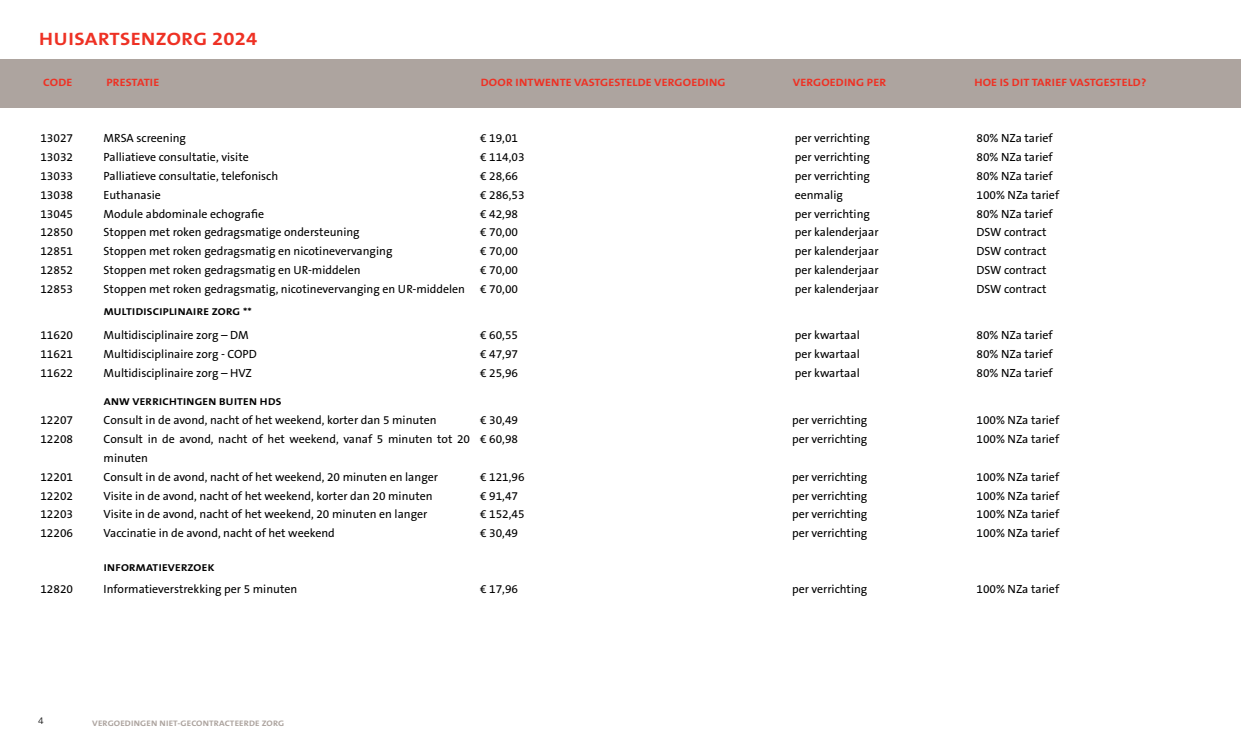
<style>
.page{position:relative;width:1241px;height:745px;background:#fff}
.page>*{position:absolute;margin:0;border:0;box-sizing:border-box;transform-origin:0 0}
.t1{font:700 18px "The Sans B W7";letter-spacing:.02em;color:#ee3124;scale:1.13 1}
.t2{font:11.88px/18.8px "The Sans B W5 Plain";color:#000}
.t3{font:700 10.75px "The Sans B W7";letter-spacing:.015em;color:#ee3124;scale:1.11 1}
.t4{font:700 10px "The Sans B W7";letter-spacing:.025em;color:#000;scale:1.12 1}
.t5{font:300 10px "The Sans B W3";color:#000}
.t6{font:700 8px "The Sans B W7";letter-spacing:.015em;color:#ada49f;scale:1.12 1}
</style>
<div class="page">
<div style="left:0;top:59px;width:1240px;height:49px;background:#ada49f"></div>
<h1 class="t1" style="left:39px;top:27px;width:194px">HUISARTSENZORG 2024</h1>
<p class="t3" style="left:43px;top:76px;width:28px">CODE</p>
<p class="t3" style="left:106px;top:76px;width:49px">PRESTATIE</p>
<p class="t3" style="left:480px;top:76px;width:222px">DOOR INTWENTE VASTGESTELDE VERGOEDING</p>
<p class="t3" style="left:792px;top:76px;width:86px">VERGOEDING PER</p>
<p class="t3" style="left:974px;top:76px;width:156px">HOE IS DIT TARIEF VASTGESTELD?</p>
<p class="t2" style="left:40px;top:129px;width:34px">13027</p>
<p class="t2" style="left:104px;top:129px;width:84px">MRSA screening</p>
<p class="t2" style="left:480px;top:129px;width:39px">€ 19,01</p>
<p class="t2" style="left:794px;top:129px;width:77px">per verrichting</p>
<p class="t2" style="left:976px;top:129px;width:78px">80% NZa tarief</p>
<p class="t2" style="left:40px;top:148px;width:34px">13032</p>
<p class="t2" style="left:104px;top:148px;width:147px">Palliatieve consultatie, visite</p>
<p class="t2" style="left:480px;top:148px;width:46px">€ 114,03</p>
<p class="t2" style="left:794px;top:148px;width:77px">per verrichting</p>
<p class="t2" style="left:976px;top:148px;width:78px">80% NZa tarief</p>
<p class="t2" style="left:40px;top:166px;width:34px">13033</p>
<p class="t2" style="left:104px;top:166px;width:176px">Palliatieve consultatie, telefonisch</p>
<p class="t2" style="left:480px;top:166px;width:39px">€ 28,66</p>
<p class="t2" style="left:794px;top:166px;width:77px">per verrichting</p>
<p class="t2" style="left:976px;top:166px;width:78px">80% NZa tarief</p>
<p class="t2" style="left:40px;top:185px;width:34px">13038</p>
<p class="t2" style="left:104px;top:185px;width:59px">Euthanasie</p>
<p class="t2" style="left:480px;top:185px;width:46px">€ 286,53</p>
<p class="t2" style="left:794px;top:185px;width:50px">eenmalig</p>
<p class="t2" style="left:976px;top:185px;width:84px">100% NZa tarief</p>
<p class="t2" style="left:40px;top:204px;width:34px">13045</p>
<p class="t2" style="left:104px;top:204px;width:162px">Module abdominale echografie</p>
<p class="t2" style="left:480px;top:204px;width:39px">€ 42,98</p>
<p class="t2" style="left:794px;top:204px;width:77px">per verrichting</p>
<p class="t2" style="left:976px;top:204px;width:78px">80% NZa tarief</p>
<p class="t2" style="left:40px;top:223px;width:34px">12850</p>
<p class="t2" style="left:104px;top:223px;width:257px">Stoppen met roken gedragsmatige ondersteuning</p>
<p class="t2" style="left:480px;top:223px;width:39px">€ 70,00</p>
<p class="t2" style="left:794px;top:223px;width:85px">per kalenderjaar</p>
<p class="t2" style="left:976px;top:223px;width:72px">DSW contract</p>
<p class="t2" style="left:40px;top:242px;width:34px">12851</p>
<p class="t2" style="left:104px;top:242px;width:290px">Stoppen met roken gedragsmatig en nicotinevervanging</p>
<p class="t2" style="left:480px;top:242px;width:39px">€ 70,00</p>
<p class="t2" style="left:794px;top:242px;width:85px">per kalenderjaar</p>
<p class="t2" style="left:976px;top:242px;width:72px">DSW contract</p>
<p class="t2" style="left:40px;top:260px;width:34px">12852</p>
<p class="t2" style="left:104px;top:260px;width:258px">Stoppen met roken gedragsmatig en UR-middelen</p>
<p class="t2" style="left:480px;top:260px;width:39px">€ 70,00</p>
<p class="t2" style="left:794px;top:260px;width:85px">per kalenderjaar</p>
<p class="t2" style="left:976px;top:260px;width:72px">DSW contract</p>
<p class="t2" style="left:40px;top:279px;width:34px">12853</p>
<p class="t2" style="left:104px;top:279px;width:363px">Stoppen met roken gedragsmatig, nicotinevervanging en UR-middelen</p>
<p class="t2" style="left:480px;top:279px;width:39px">€ 70,00</p>
<p class="t2" style="left:794px;top:279px;width:85px">per kalenderjaar</p>
<p class="t2" style="left:976px;top:279px;width:72px">DSW contract</p>
<p class="t4" style="left:104px;top:305px;width:134px">MULTIDISCIPLINAIRE ZORG **</p>
<p class="t2" style="left:40px;top:325px;width:34px">11620</p>
<p class="t2" style="left:104px;top:325px;width:146px">Multidisciplinaire zorg – DM</p>
<p class="t2" style="left:480px;top:325px;width:39px">€ 60,55</p>
<p class="t2" style="left:794px;top:325px;width:67px">per kwartaal</p>
<p class="t2" style="left:976px;top:325px;width:78px">80% NZa tarief</p>
<p class="t2" style="left:40px;top:344px;width:34px">11621</p>
<p class="t2" style="left:104px;top:344px;width:155px">Multidisciplinaire zorg - COPD</p>
<p class="t2" style="left:480px;top:344px;width:39px">€ 47,97</p>
<p class="t2" style="left:794px;top:344px;width:67px">per kwartaal</p>
<p class="t2" style="left:976px;top:344px;width:78px">80% NZa tarief</p>
<p class="t2" style="left:40px;top:363px;width:34px">11622</p>
<p class="t2" style="left:104px;top:363px;width:150px">Multidisciplinaire zorg – HVZ</p>
<p class="t2" style="left:480px;top:363px;width:39px">€ 25,96</p>
<p class="t2" style="left:794px;top:363px;width:67px">per kwartaal</p>
<p class="t2" style="left:976px;top:363px;width:78px">80% NZa tarief</p>
<p class="t4" style="left:104px;top:395px;width:160px">ANW VERRICHTINGEN BUITEN HDS</p>
<p class="t2" style="left:40px;top:410px;width:34px">12207</p>
<p class="t2" style="left:104px;top:410px;width:334px">Consult in de avond, nacht of het weekend, korter dan 5 minuten</p>
<p class="t2" style="left:480px;top:410px;width:39px">€ 30,49</p>
<p class="t2" style="left:792px;top:410px;width:77px">per verrichting</p>
<p class="t2" style="left:976px;top:410px;width:84px">100% NZa tarief</p>
<p class="t2" style="left:40px;top:429px;width:34px">12208</p>
<p class="t2" style="left:104px;top:429px;width:368px">Consult in de avond, nacht of het weekend, vanaf 5 minuten tot 20 minuten</p>
<p class="t2" style="left:480px;top:429px;width:39px">€ 60,98</p>
<p class="t2" style="left:792px;top:429px;width:77px">per verrichting</p>
<p class="t2" style="left:976px;top:429px;width:84px">100% NZa tarief</p>
<p class="t2" style="left:40px;top:467px;width:34px">12201</p>
<p class="t2" style="left:104px;top:467px;width:336px">Consult in de avond, nacht of het weekend, 20 minuten en langer</p>
<p class="t2" style="left:480px;top:467px;width:46px">€ 121,96</p>
<p class="t2" style="left:792px;top:467px;width:77px">per verrichting</p>
<p class="t2" style="left:976px;top:467px;width:84px">100% NZa tarief</p>
<p class="t2" style="left:40px;top:486px;width:34px">12202</p>
<p class="t2" style="left:104px;top:486px;width:330px">Visite in de avond, nacht of het weekend, korter dan 20 minuten</p>
<p class="t2" style="left:480px;top:486px;width:39px">€ 91,47</p>
<p class="t2" style="left:792px;top:486px;width:77px">per verrichting</p>
<p class="t2" style="left:976px;top:486px;width:84px">100% NZa tarief</p>
<p class="t2" style="left:40px;top:504px;width:34px">12203</p>
<p class="t2" style="left:104px;top:504px;width:325px">Visite in de avond, nacht of het weekend, 20 minuten en langer</p>
<p class="t2" style="left:480px;top:504px;width:46px">€ 152,45</p>
<p class="t2" style="left:792px;top:504px;width:77px">per verrichting</p>
<p class="t2" style="left:976px;top:504px;width:84px">100% NZa tarief</p>
<p class="t2" style="left:40px;top:523px;width:34px">12206</p>
<p class="t2" style="left:104px;top:523px;width:233px">Vaccinatie in de avond, nacht of het weekend</p>
<p class="t2" style="left:480px;top:523px;width:39px">€ 30,49</p>
<p class="t2" style="left:792px;top:523px;width:77px">per verrichting</p>
<p class="t2" style="left:976px;top:523px;width:84px">100% NZa tarief</p>
<p class="t4" style="left:104px;top:560px;width:100px">INFORMATIEVERZOEK</p>
<p class="t2" style="left:40px;top:579px;width:34px">12820</p>
<p class="t2" style="left:104px;top:579px;width:195px">Informatieverstrekking per 5 minuten</p>
<p class="t2" style="left:480px;top:579px;width:39px">€ 17,96</p>
<p class="t2" style="left:792px;top:579px;width:77px">per verrichting</p>
<p class="t2" style="left:976px;top:579px;width:84px">100% NZa tarief</p>
<p class="t5" style="left:38px;top:714px;width:7px">4</p>
<p class="t6" style="left:92px;top:717px;width:173px">VERGOEDINGEN NIET-GECONTRACTEERDE ZORG</p>
</div>
